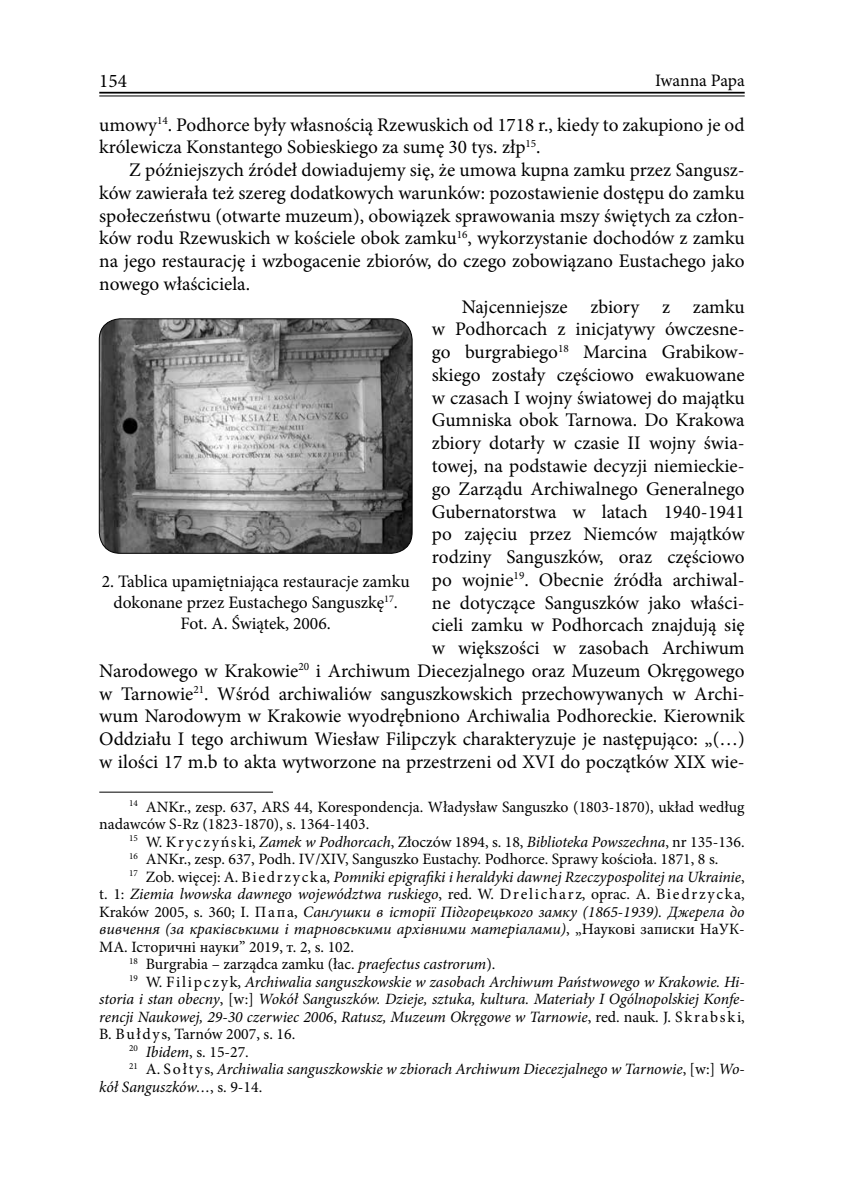
<style>
.page{position:relative;width:844px;height:1191px;background:#fff}
.page>*{position:absolute;margin:0;border:0;box-sizing:border-box;transform-origin:0 0}
.t1{font:19.25px/22.8px "Minion Pro";color:#000}
.t2{font:17.5px/21px "Minion Pro";letter-spacing:-.015em;color:#000;text-align:center}
.t3{font:italic 15.75px "Minion Pro";letter-spacing:-.005em;color:#000}
.t4{font:15.75px/17.5px "Minion Pro";color:#000}
.s1{font-style:italic}
.s2{font-style:normal}
</style>
<div class="page">
<hr style="left:99px;top:92px;width:645px;height:2px;background:#000">
<hr style="left:99px;top:95px;width:645px;height:1px;background:#000">
<hr style="left:99px;top:791px;width:174px;height:1px;background:#000">
<img style="left:99px;top:319px;width:313px;height:234px">
<div style="left:99px;top:318px;width:313px;height:235px;border:1px solid #000;border-radius:21px"></div>
<p class="t1" style="left:99px;top:70px;width:29px">154</p>
<p class="t2" style="left:655px;top:70px;width:91px">Iwanna Papa</p>
<p class="t1" style="left:99px;top:113px;width:646px">umowy<sup>14</sup>. Podhorce były własnością Rzewuskich od 1718 r., kiedy to zakupiono je od królewicza Konstantego Sobieskiego za sumę 30 tys. złp<sup>15</sup>.</p>
<p class="t1" style="left:129px;top:159px;width:617px">Z późniejszych źródeł dowiadujemy się, że umowa kupna zamku przez Sangusz-</p>
<p class="t1" style="left:99px;top:181px;width:646px">ków zawierała też szereg dodatkowych warunków: pozostawienie dostępu do zamku</p>
<p class="t1" style="left:99px;top:204px;width:646px">społeczeństwu (otwarte muzeum), obowiązek sprawowania mszy świętych za człon-</p>
<p class="t1" style="left:99px;top:227px;width:646px">ków rodu Rzewuskich w kościele obok zamku<sup>16</sup>, wykorzystanie dochodów z zamku</p>
<p class="t1" style="left:99px;top:250px;width:646px">na jego restaurację i wzbogacenie zbiorów, do czego zobowiązano Eustachego jako</p>
<p class="t1" style="left:99px;top:272px;width:162px">nowego właściciela.<sup>17</sup></p>
<p class="t1" style="left:461px;top:295px;width:284px">Najcenniejsze zbiory z zamku</p>
<p class="t1" style="left:432px;top:318px;width:314px">w Podhorcach z inicjatywy ówczesne-</p>
<p class="t1" style="left:432px;top:341px;width:314px">go burgrabiego<sup>18</sup> Marcina Grabikow-</p>
<p class="t1" style="left:432px;top:363px;width:314px">skiego zostały częściowo ewakuowane</p>
<p class="t1" style="left:432px;top:386px;width:314px">w czasach I wojny światowej do majątku</p>
<p class="t1" style="left:432px;top:409px;width:314px">Gumniska obok Tarnowa. Do Krakowa</p>
<p class="t1" style="left:432px;top:432px;width:314px">zbiory dotarły w czasie II wojny świa-</p>
<p class="t1" style="left:432px;top:454px;width:314px">towej, na podstawie decyzji niemieckie-</p>
<p class="t1" style="left:432px;top:477px;width:314px">go Zarządu Archiwalnego Generalnego</p>
<p class="t1" style="left:432px;top:500px;width:314px">Gubernatorstwa w latach 1940-1941</p>
<p class="t1" style="left:432px;top:523px;width:314px">po zajęciu przez Niemców majątków</p>
<p class="t1" style="left:432px;top:545px;width:314px">rodziny Sanguszków, oraz częściowo</p>
<p class="t1" style="left:432px;top:568px;width:314px">po wojnie<sup>19</sup>. Obecnie źródła archiwal-</p>
<p class="t1" style="left:432px;top:591px;width:314px">ne dotyczące Sanguszków jako właści-</p>
<p class="t1" style="left:432px;top:614px;width:314px">cieli zamku w Podhorcach znajdują się</p>
<p class="t1" style="left:432px;top:636px;width:314px">w większości w zasobach Archiwum</p>
<p class="t1" style="left:99px;top:659px;width:646px">Narodowego w Krakowie<sup>20</sup> i Archiwum Diecezjalnego oraz Muzeum Okręgowego</p>
<p class="t1" style="left:99px;top:682px;width:646px">w Tarnowie<sup>21</sup>. Wśród archiwaliów sanguszkowskich przechowywanych w Archi-</p>
<p class="t1" style="left:99px;top:705px;width:647px">wum Narodowym w Krakowie wyodrębniono Archiwalia Podhoreckie. Kierownik</p>
<p class="t1" style="left:99px;top:727px;width:646px">Oddziału I tego archiwum Wiesław Filipczyk charakteryzuje je następująco: „(…)</p>
<p class="t1" style="left:99px;top:750px;width:646px">w ilości 17 m.b to akta wytworzone na przestrzeni od XVI do początków XIX wie-</p>
<p class="t4" style="left:99px;top:798px;width:646px;text-indent:30px"><sup>14</sup> ANKr., zesp. 637, ARS 44, Korespondencja. Władysław Sanguszko (1803-1870), układ według nadawców S-Rz (1823-1870), s. 1364-1403.</p>
<p class="t4" style="left:129px;top:833px;width:617px"><sup>15</sup> W. Kr yczyński, <span class="s1">Zamek w Podhorcach</span>, Złoczów 1894, s. 18, <span class="s1">Biblioteka Powszechna</span>, nr 135-136.</p>
<p class="t4" style="left:129px;top:850px;width:590px"><sup>16</sup> ANKr., zesp. 637, Podh. IV/XIV, Sanguszko Eustachy. Podhorce. Sprawy kościoła. 1871, 8 s.</p>
<p class="t3" style="left:129px;top:866px;width:617px"><sup>17</sup> <span class="s2">Zob. więcej: A. Bie drzycka,</span> Pomniki epigrafiki i heraldyki dawnej Rzeczypospolitej na Ukrainie<span class="s2">,</span></p>
<p class="t4" style="left:99px;top:885px;width:646px">t. 1: <span class="s1">Ziemia lwowska dawnego województwa ruskiego</span>, red. W. Drelicharz, oprac. A. Bie drzycka,</p>
<p class="t3" style="left:99px;top:901px;width:646px"><span class="s2">Kraków 2005, s. 360; І. Па па,</span> Санґушки в історії Підгорецького замку (1865-1939). Джерела до</p>
<p class="t3" style="left:99px;top:918px;width:646px">вивчення (за краківськими і тарновськими архівними матеріалами)<span class="s2">, „Наукові записки НаУК-</span></p>
<p class="t4" style="left:99px;top:938px;width:256px">МА. Історичні науки” 2019, т. 2, s. 102.</p>
<p class="t4" style="left:129px;top:955px;width:368px"><sup>18</sup> Burgrabia – zarządca zamku (łac. <span class="s1">praefectus castrorum</span>).</p>
<p class="t3" style="left:129px;top:971px;width:617px"><sup>19</sup> <span class="s2">W. Fi lip czyk,</span> Archiwalia sanguszkowskie w zasobach Archiwum Państwowego w Krakowie. Hi-</p>
<p class="t3" style="left:99px;top:988px;width:646px">storia i stan obecny<span class="s2">, [w:]</span> Wokół Sanguszków. Dzieje, sztuka, kultura. Materiały I Ogólnopolskiej Konfe-</p>
<p class="t3" style="left:99px;top:1006px;width:646px">rencji Naukowej, 29-30 czerwiec 2006<span class="s2">,</span> Ratusz, Muzeum Okręgowe w Tarnowie<span class="s2">, red. nauk. J. Skrabski,</span></p>
<p class="t4" style="left:99px;top:1025px;width:197px">B. Bułdys, Tarnów 2007, s. 16.</p>
<p class="t4" style="left:129px;top:1043px;width:121px"><sup>20</sup> <span class="s1">Ibidem</span>, s. 15-27.</p>
<p class="t3" style="left:129px;top:1058px;width:617px"><sup>21</sup> <span class="s2">A. S ołt ys,</span> Archiwalia sanguszkowskie w zbiorach Archiwum Diecezjalnego w Tarnowie<span class="s2">, [w:]</span> Wo-</p>
<p class="t3" style="left:99px;top:1076px;width:164px">kół Sanguszków…<span class="s2">, s. 9-14.</span></p>
<p class="t2" style="left:102px;top:571px;width:309px">2. Tablica upamiętniająca restauracje zamku dokonane przez Eustachego Sanguszkę<sup>17</sup>.<br>Fot. A. Świątek, 2006.</p>
</div>
